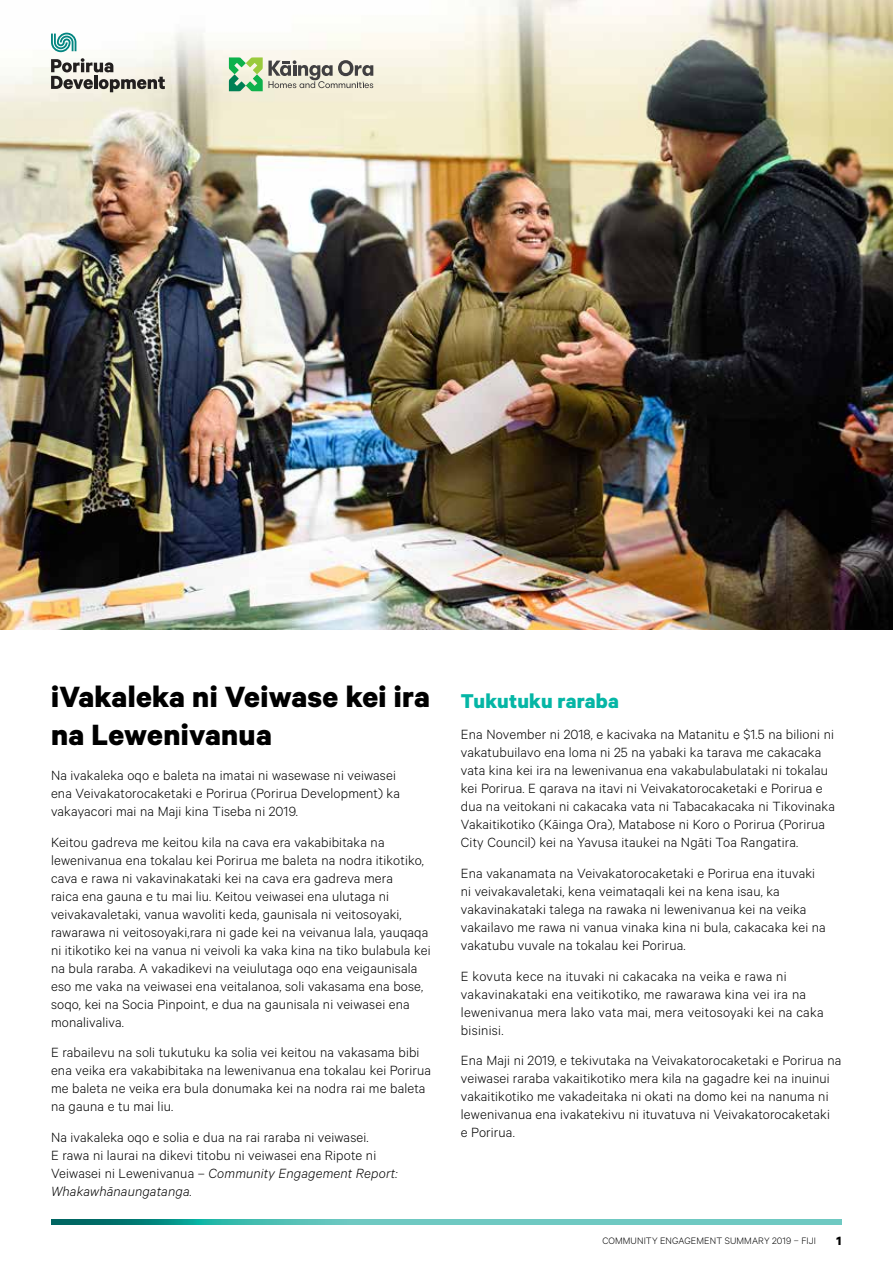
<style>
.page{position:relative;width:893px;height:1263px;background:#fff}
.page>*{position:absolute;margin:0;border:0;box-sizing:border-box;transform-origin:0 0}
.t1{font:700 33px/37.5px "Calibre";letter-spacing:.01em;color:#000}
.t2{font:700 22.5px "Calibre";letter-spacing:.01em;color:#05b6a5}
.t3{font:300 15px/18px "Calibre";letter-spacing:.01em;color:#000}
.t4{font:700 13.5px "Calibre";color:#000}
.t5{font:300 10.5px "Calibre";letter-spacing:.01em;color:#000}
.s1{font-style:italic}
</style>
<div class="page">
<svg style="left:51px;top:1220px;width:791px;height:4px;background:#53b8b0"></svg>
<img style="left:0;top:0;width:893px;height:630px">
<svg style="left:51px;top:58px;width:114px;height:34px"></svg>
<svg style="left:51px;top:33px;width:25px;height:19px"></svg>
<svg style="left:229px;top:57px;width:144px;height:34px;background:#b5c3ab"></svg>
<h1 class="t1" style="left:51px;top:677px;width:380px">iVakaleka ni Veiwase kei ira na Lewenivanua</h1>
<p class="t3" style="left:51px;top:765px;width:350px">Na ivakaleka oqo e baleta na imatai ni wasewase ni veiwasei ena Veivakatorocaketaki e Porirua (Porirua Development) ka vakayacori mai na Maji kina Tiseba ni 2019.</p>
<p class="t3" style="left:51px;top:832px;width:381px">Keitou gadreva me keitou kila na cava era vakabibitaka na lewenivanua ena tokalau kei Porirua me baleta na nodra itikotiko, cava e rawa ni vakavinakataki kei na cava era gadreva mera<br>raica ena gauna e tu mai liu. Keitou veiwasei ena ulutaga ni veivakavaletaki, vanua wavoliti keda, gaunisala ni veitosoyaki, rawarawa ni veitosoyaki,rara ni gade kei na veivanua lala, yauqaqa ni itikotiko kei na vanua ni veivoli ka vaka kina na tiko bulabula kei na bula raraba. A vakadikevi na veiulutaga oqo ena veigaunisala eso me vaka na veiwasei ena veitalanoa, soli vakasama ena bose, soqo, kei na Socia Pinpoint, e dua na gaunisala ni veiwasei ena monalivaliva.</p>
<p class="t3" style="left:51px;top:1043px;width:382px">E rabailevu na soli tukutuku ka solia vei keitou na vakasama bibi ena veika era vakabibitaka na lewenivanua ena tokalau kei Porirua me baleta ne veika era bula donumaka kei na nodra rai me baleta na gauna e tu mai liu.</p>
<p class="t3" style="left:51px;top:1128px;width:348px">Na ivakaleka oqo e solia e dua na rai raraba ni veiwasei.<br>E rawa ni laurai na dikevi titobu ni veiwasei ena Ripote ni Veiwasei ni Lewenivanua – <span class="s1">Community Engagement Report:<br>Whakawhānaungatanga.</span></p>
<h2 class="t2" style="left:461px;top:688px;width:159px">Tukutuku raraba</h2>
<p class="t3" style="left:461px;top:725px;width:376px">Ena November ni 2018, e kacivaka na Matanitu e $1.5 na bilioni ni vakatubuilavo ena loma ni 25 na yabaki ka tarava me cakacaka vata kina kei ira na lewenivanua ena vakabulabulataki ni tokalau kei Porirua. E qarava na itavi ni Veivakatorocaketaki e Porirua e dua na veitokani ni cakacaka vata ni Tabacakacaka ni Tikovinaka Vakaitikotiko (Kāinga Ora), Matabose ni Koro o Porirua (Porirua City Council) kei na Yavusa itaukei na Ngāti Toa Rangatira.</p>
<p class="t3" style="left:461px;top:863px;width:366px">Ena vakanamata na Veivakatorocaketaki e Porirua ena ituvaki ni veivakavaletaki, kena veimataqali kei na kena isau, ka vakavinakataki talega na rawaka ni lewenivanua kei na veika vakailavo me rawa ni vanua vinaka kina ni bula, cakacaka kei na vakatubu vuvale na tokalau kei Porirua.</p>
<p class="t3" style="left:461px;top:966px;width:364px">E kovuta kece na ituvaki ni cakacaka na veika e rawa ni vakavinakataki ena veitikotiko, me rawarawa kina vei ira na lewenivanua mera lako vata mai, mera veitosoyaki kei na caka bisinisi.</p>
<p class="t3" style="left:461px;top:1051px;width:382px">Ena Maji ni 2019, e tekivutaka na Veivakatorocaketaki e Porirua na veiwasei raraba vakaitikotiko mera kila na gagadre kei na inuinui vakaitikotiko me vakadeitaka ni okati na domo kei na nanuma ni lewenivanua ena ivakatekivu ni ituvatuva ni Veivakatorocaketaki<br>e Porirua.</p>
<p class="t5" style="left:602px;top:1235px;width:215px">COMMUNITY ENGAGEMENT SUMMARY 2019 – FIJI</p>
<p class="t4" style="left:836px;top:1232px;width:6px">1</p>
</div>
